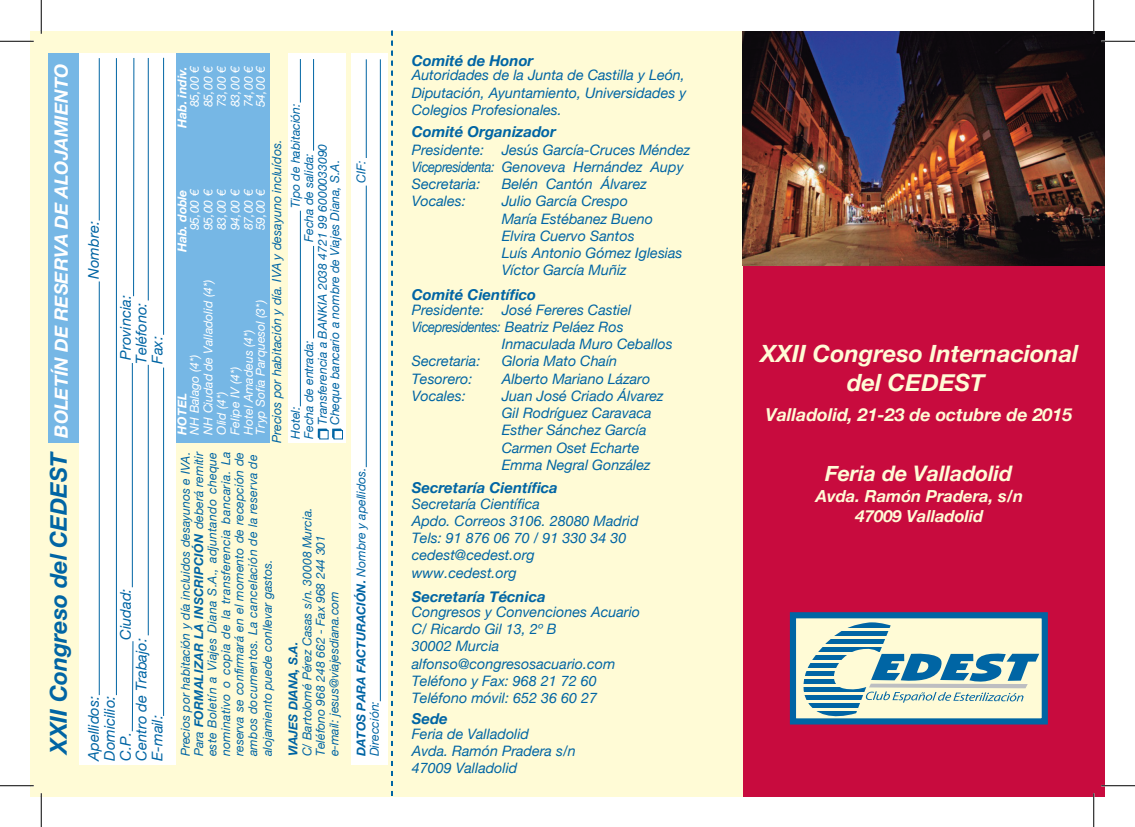
<style>
.page{position:relative;width:1135px;height:827px;background:#fff}
.page>*{position:absolute;margin:0;border:0;box-sizing:border-box;transform-origin:0 0}
.t1{font:italic 700 23.75px/29.8px "Helvetica Neue";color:#fffbd6;text-align:center}
.t2{font:italic 700 23.25px "Helvetica Neue";color:#0065a4}
.t3{font:italic 700 21.38px "Helvetica Neue";color:#fffbd6}
.t4{font:italic 700 18.38px "Helvetica Neue";color:#fff}
.t5{font:italic 700 17.75px "Helvetica Neue";color:#fffbd6}
.t6{font:italic 700 16.62px/20px "Helvetica Neue";color:#fffbd6;text-align:center}
.t7{font:italic 700 15px "Helvetica Neue";color:#0065a4}
.t8{font:italic 14.75px/15.9px "Helvetica Neue";letter-spacing:-.005em;color:#0065a4}
.t9{font:italic 14.38px/17.2px "Helvetica Neue";color:#0065a4}
.t10{font:italic 14.38px "Helvetica Neue";letter-spacing:-.03em;color:#0065a4;scale:.9 1}
.t11{font:italic 12.5px "Helvetica Neue";letter-spacing:-.005em;color:#0065a4}
.t12{font:italic 12.25px/13.5px "Helvetica Neue";color:#0065a4}
.t13{font:italic 12.25px/13.5px "Helvetica Neue";color:#fff;text-align:justify}
.t14{font:italic 700 12.25px "Helvetica Neue";color:#0065a4}
.t15{font:italic 700 12.25px "Helvetica Neue";letter-spacing:-.005em;color:#fff}
.s1{font-weight:700}
.s2{font-weight:400}
</style>
<div class="page">
<div style="left:743px;top:31px;width:361px;height:765px;background:#c80b3e"></div>
<div style="left:31px;top:31px;width:712px;height:765px;background:#fffbd6"></div>
<div style="left:48px;top:54px;width:221px;height:389px;background:#76b7e5"></div>
<div style="left:79px;top:54px;width:96px;height:711px;background:#fff"></div>
<svg style="left:99px;top:57px;width:65px;height:675px"></svg>
<div style="left:288px;top:54px;width:58px;height:389px;background:#fff"></div>
<hr style="left:300px;top:211px;width:1px;height:195px;background:#0065a4">
<hr style="left:300px;top:59px;width:1px;height:44px;background:#0065a4">
<hr style="left:313px;top:59px;width:1px;height:92px;background:#0065a4">
<hr style="left:313px;top:246px;width:1px;height:92px;background:#0065a4">
<svg style="left:318px;top:428px;width:25px;height:11px"></svg>
<div style="left:351px;top:54px;width:36px;height:711px;background:#fff"></div>
<hr style="left:366px;top:185px;width:1px;height:282px;background:#0065a4">
<hr style="left:366px;top:59px;width:1px;height:99px;background:#0065a4">
<hr style="left:380px;top:59px;width:1px;height:642px;background:#0065a4">
<img style="left:743px;top:32px;width:361px;height:233px">
<svg style="left:391px;top:31px;width:2px;height:765px"></svg>
<div style="left:790px;top:612px;width:258px;height:112px;background:#fffbd6;border:6px solid #0065a4"></div>
<svg style="left:850px;top:622px;width:41px;height:5px"></svg>
<svg style="left:834px;top:631px;width:55px;height:5px"></svg>
<svg style="left:825px;top:639px;width:60px;height:5px"></svg>
<svg style="left:819px;top:647px;width:63px;height:4px"></svg>
<svg style="left:812px;top:655px;width:35px;height:5px"></svg>
<svg style="left:807px;top:663px;width:32px;height:5px"></svg>
<svg style="left:805px;top:671px;width:30px;height:4px"></svg>
<svg style="left:803px;top:679px;width:33px;height:5px"></svg>
<svg style="left:803px;top:687px;width:63px;height:4px"></svg>
<div style="left:801px;top:694px;width:90px;height:5px;background:#0065a4"></div>
<svg style="left:808px;top:703px;width:52px;height:4px"></svg>
<svg style="left:816px;top:711px;width:41px;height:6px"></svg>
<svg style="left:866px;top:651px;width:173px;height:51px"></svg>
<hr style="left:0;top:40px;width:34px;height:2px;background:#fff">
<hr style="left:1101px;top:40px;width:34px;height:2px;background:#fff">
<hr style="left:40px;top:0;width:2px;height:34px;background:#fff">
<hr style="left:40px;top:793px;width:2px;height:34px;background:#fff">
<hr style="left:0;top:41px;width:34px;height:1px;background:#000">
<hr style="left:1101px;top:41px;width:34px;height:1px;background:#000">
<hr style="left:0;top:785px;width:34px;height:1px;background:#000">
<hr style="left:1101px;top:785px;width:34px;height:1px;background:#000">
<hr style="left:41px;top:0;width:1px;height:34px;background:#000">
<hr style="left:41px;top:793px;width:1px;height:34px;background:#000">
<hr style="left:1093px;top:0;width:1px;height:34px;background:#000">
<hr style="left:1093px;top:793px;width:1px;height:34px;background:#000">
<p class="t4" style="left:47px;top:438px;width:375px;rotate:-90deg">BOLETÍN DE RESERVA DE ALOJAMIENTO</p>
<h2 class="t2" style="left:40px;top:753px;width:304px;rotate:-90deg">XXII Congreso del CEDEST</h2>
<p class="t8" style="left:86px;top:278px;width:59px;rotate:-90deg">N mo :erb</p>
<p class="t8" style="left:118px;top:359px;width:66px;rotate:-90deg">P :aicnivor</p>
<p class="t8" style="left:134px;top:363px;width:62px;rotate:-90deg">:onofél eT</p>
<p class="t8" style="left:150px;top:363px;width:29px;rotate:-90deg">: xaF</p>
<p class="t8" style="left:118px;top:639px;width:53px;rotate:-90deg">C : dadu i</p>
<p class="t8" style="left:134px;top:760px;width:124px;rotate:-90deg">C or tne ed :ojabarT</p>
<p class="t8" style="left:86px;top:760px;width:66px;rotate:-90deg">A :sodi l lep<br>Domicilio:</p>
<p class="t8" style="left:150px;top:760px;width:47px;rotate:-90deg">E m- :lia</p>
<p class="t8" style="left:118px;top:760px;width:30px;rotate:-90deg">C P. .</p>
<p class="t15" style="left:173px;top:128px;width:63px;rotate:-90deg">Hab. indiv.</p>
<p class="t13" style="left:188px;top:107px;width:43px;rotate:-90deg">85,00 € 85,00 € 73,00 € 83,00 € 74,00 €</p>
<p class="t13" style="left:254px;top:107px;width:43px;rotate:-90deg">54,00 €</p>
<p class="t12" style="left:289px;top:208px;width:106px;rotate:-90deg">opiT ed :nóicat ibah</p>
<p class="t11" style="left:268px;top:443px;width:305px;rotate:-90deg">Precios por habitación y día. IVA y desayuno incluídos.</p>
<p class="t12" style="left:303px;top:425px;width:283px;text-indent:183px;rotate:-90deg">Fecha de salida:<br>Transferencia a BANKIA 2038 4721 99 6000033090</p>
<p class="t12" style="left:329px;top:425px;width:267px;rotate:-90deg">Cheque bancario a nombre de Viajes Diana, S.A.</p>
<p class="t15" style="left:173px;top:252px;width:64px;rotate:-90deg">Hab. doble</p>
<p class="t13" style="left:188px;top:230px;width:43px;rotate:-90deg">95,00 € 95,00 € 83,00 € 94,00 € 87,00 €</p>
<p class="t13" style="left:254px;top:230px;width:43px;rotate:-90deg">59,00 €</p>
<p class="t13" style="left:188px;top:434px;width:157px;text-align:left;rotate:-90deg">NH Balago (4*)<br>NH Ciudad de Valladolid (4*)<br>Olid (4*)<br>Felipe IV (4*)<br>Hotel Amadeus (4*)</p>
<p class="t13" style="left:254px;top:434px;width:137px;rotate:-90deg">Tryp Sofia Parquesol (3*)</p>
<p class="t12" style="left:289px;top:439px;width:100px;rotate:-90deg">H : leto<br>Fecha de entrada:</p>
<p class="t15" style="left:173px;top:434px;width:43px;rotate:-90deg">HOTEL</p>
<p class="t12" style="left:179px;top:756px;width:307px;text-align:justify;rotate:-90deg">Precios por habitación y día incluidos desayunos e IVA.<br>Para <span class="s1">FORMALIZAR LA INSCRIPCIÓN</span> deberá remitir este Boletín a Viajes Diana S.A., adjuntando cheque nominativo o copia de la transferencia bancaria. La reserva se confirmará en el momento de recepción de ambos documentos. La cancelación de la reserva de</p>
<p class="t12" style="left:261px;top:756px;width:198px;rotate:-90deg">alojamiento puede conllevar gastos.</p>
<p class="t12" style="left:301px;top:756px;width:250px;rotate:-90deg">C/ Bartolomé Pérez Casas s/n. 30008 Murcia.<br>Teléfono 968 248 662 - Fax 968 244 301 e-mail: jesus@viajesdiana.com</p>
<p class="t14" style="left:283px;top:756px;width:116px;rotate:-90deg">VIAJES DIANA, S.A.</p>
<p class="t12" style="left:355px;top:183px;width:24px;rotate:-90deg">C :FI</p>
<p class="t14" style="left:351px;top:756px;width:290px;rotate:-90deg">DATOS PARA FACTURACIÓN. <span class="s2">N mo erb y .sodi l lepa</span></p>
<p class="t12" style="left:368px;top:756px;width:57px;rotate:-90deg">Dirección:</p>
<p class="t7" style="left:412px;top:49px;width:123px">Comité de Honor</p>
<p class="t9" style="left:412px;top:67px;width:276px;text-align:justify">Autoridades de la Junta de Castilla y León, Diputación, Ayuntamiento, Universidades y Colegios Profesionales.</p>
<p class="t7" style="left:412px;top:120px;width:146px">Comité Organizador</p>
<p class="t9" style="left:412px;top:142px;width:280px">Presidente: Jesús García-Cruces Méndez<br>Vicepresidenta: Genoveva Hernández Aupy<br>Secretaria:</p>
<p class="t9" style="left:502px;top:176px;width:147px">Belén Cantón Álvarez</p>
<p class="t9" style="left:412px;top:193px;width:56px">Vocales:</p>
<p class="t9" style="left:502px;top:193px;width:182px">Julio García Crespo<br>María Estébanez Bueno<br>Elvira Cuervo Santos<br>Luís Antonio Gómez Iglesias<br>Víctor García Muñiz</p>
<p class="t7" style="left:412px;top:283px;width:126px">Comité Científico</p>
<p class="t9" style="left:412px;top:301px;width:221px">Presidente: José Fereres Castiel</p>
<p class="t10" style="left:412px;top:316px;width:237px">Vicepresidentes: Beatriz Peláez Ros</p>
<p class="t9" style="left:502px;top:336px;width:172px">Inmaculada Muro Ceballos</p>
<p class="t9" style="left:412px;top:353px;width:70px">Secretaria:</p>
<p class="t9" style="left:502px;top:353px;width:117px">Gloria Mato Chaín</p>
<p class="t9" style="left:412px;top:370px;width:62px">Tesorero:</p>
<p class="t9" style="left:502px;top:370px;width:150px">Alberto Mariano Lázaro</p>
<p class="t9" style="left:412px;top:388px;width:56px">Vocales:</p>
<p class="t9" style="left:502px;top:388px;width:163px">Juan José Criado Álvarez<br>Gil Rodríguez Caravaca<br>Esther Sánchez García<br>Carmen Oset Echarte<br>Emma Negral González</p>
<p class="t7" style="left:412px;top:475px;width:148px">Secretaría Científica</p>
<p class="t9" style="left:412px;top:495px;width:228px">Secretaría Científica<br>Apdo. Correos 3106. 28080 Madrid<br>Tels: 91 876 06 70 / 91 330 34 30 cedest@cedest.org www.cedest.org</p>
<p class="t7" style="left:412px;top:585px;width:135px">Secretaría Técnica</p>
<p class="t9" style="left:412px;top:604px;width:230px">Congresos y Convenciones Acuario<br>C/ Ricardo Gil 13, 2º B<br>30002 Murcia alfonso@congresosacuario.com<br>Teléfono y Fax: 968 21 72 60<br>Teléfono móvil: 652 36 60 27</p>
<p class="t7" style="left:412px;top:707px;width:38px">Sede</p>
<p class="t9" style="left:412px;top:726px;width:166px">Feria de Valladolid<br>Avda. Ramón Pradera s/n<br>47009 Valladolid</p>
<h1 class="t1" style="left:760px;top:339px;width:320px">XXII Congreso Internacional del CEDEST</h1>
<p class="t5" style="left:765px;top:401px;width:308px">Valladolid, 21-23 de octubre de 2015</p>
<h3 class="t3" style="left:825px;top:456px;width:189px">Feria de Valladolid</h3>
<p class="t6" style="left:816px;top:487px;width:209px">Avda. Ramón Pradera, s/n<br>47009 Valladolid</p>
</div>
